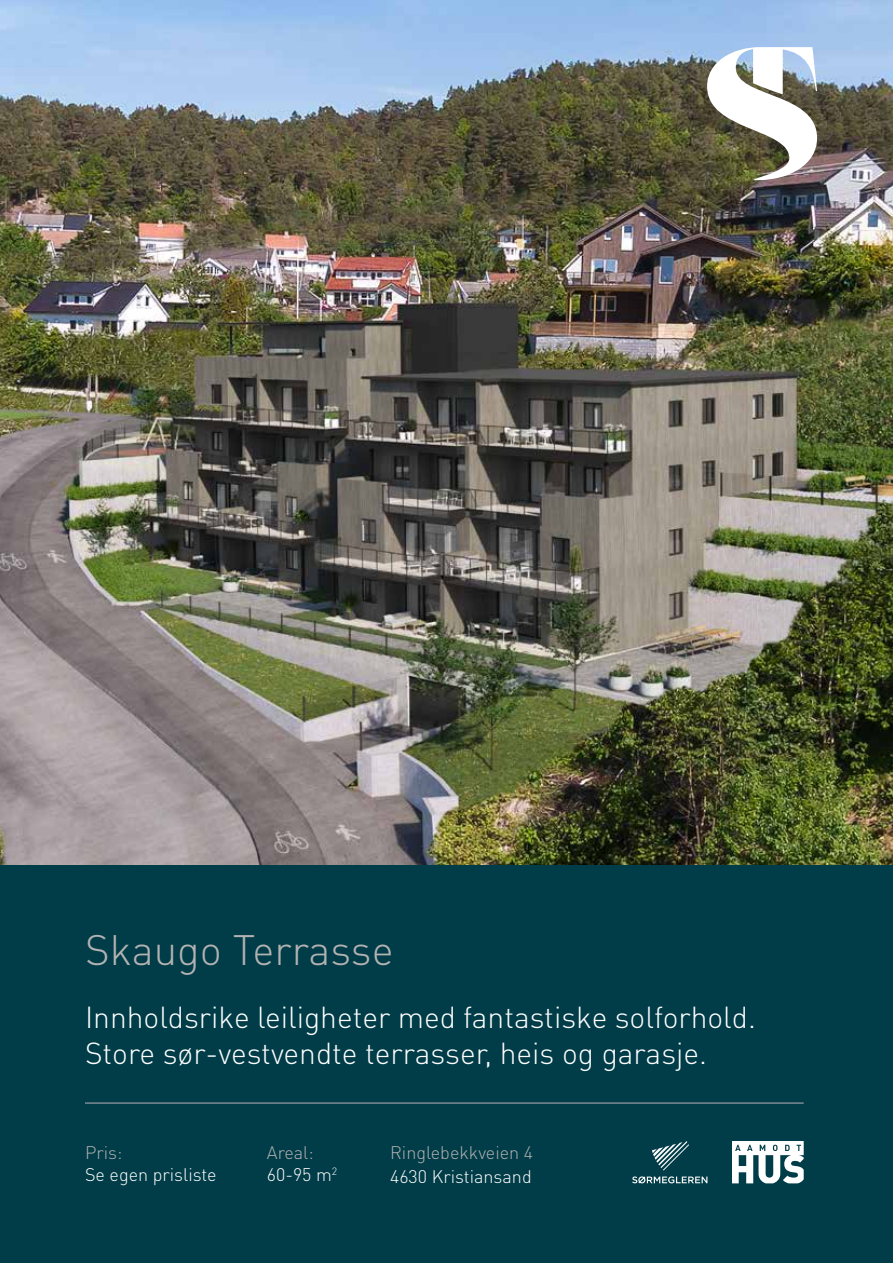
<style>
.page{position:relative;width:893px;height:1263px;background:#fff}
.page>*{position:absolute;margin:0;border:0;box-sizing:border-box;transform-origin:0 0}
.t1{font:300 42px "DINOT";color:#b3b2b2}
.t2{font:300 30px/36px "DINOT";color:#fff}
.t3{font:300 18px/21.6px "DINOT";color:#b3b2b2}
.t4{font:300 18px "DINOT";color:#fff}
.s1{color:#fff}
</style>
<div class="page">
<div style="left:0;top:864px;width:893px;height:399px;background:#003d48"></div>
<img style="left:0;top:0;width:893px;height:864px">
<img style="left:707px;top:47px;width:110px;height:133px">
<hr style="left:85px;top:1102px;width:719px;height:2px;background:#7c8993">
<svg style="left:732px;top:1141px;width:72px;height:42px"></svg>
<svg style="left:632px;top:1176px;width:75px;height:7px"></svg>
<svg style="left:652px;top:1141px;width:37px;height:29px"></svg>
<h1 class="t1" style="left:85px;top:921px;width:310px">Skaugo Terrasse</h1>
<p class="t2" style="left:85px;top:997px;width:672px">Innholdsrike leiligheter med fantastiske solforhold.<br>Store sør-vestvendte terrasser, heis og garasje.</p>
<p class="t3" style="left:85px;top:1141px;width:39px">Pris:</p>
<p class="t4" style="left:85px;top:1162px;width:133px">Se egen prisliste</p>
<p class="t3" style="left:267px;top:1141px;width:72px">Areal:<br><span class="s1">60-95 m</span><sup>2</sup></p>
<p class="t3" style="left:390px;top:1141px;width:144px">Ringlebekkveien 4</p>
<p class="t4" style="left:390px;top:1164px;width:143px">4630 Kristiansand</p>
</div>
